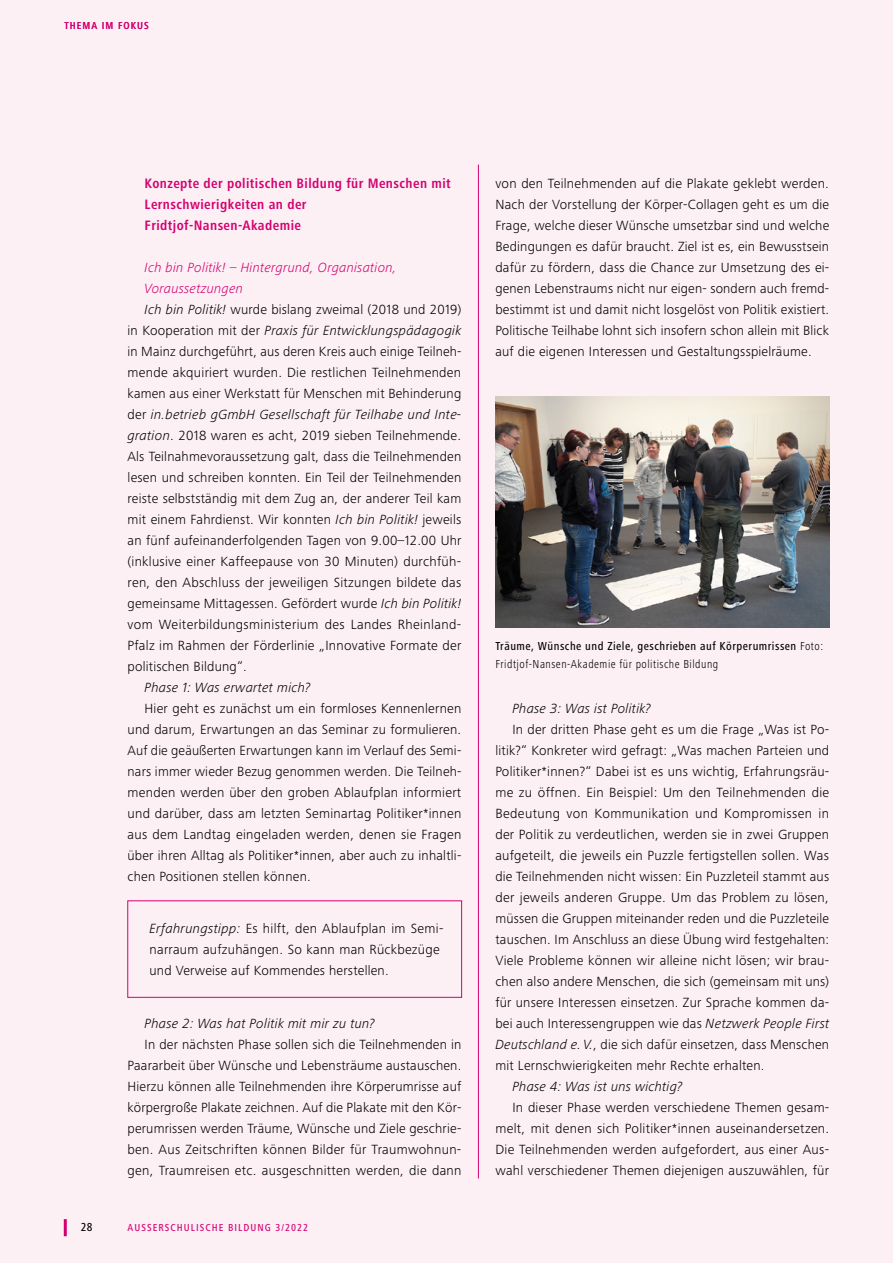
<style>
.page{position:relative;width:893px;height:1263px;background:#fcf0f5}
.page>*{position:absolute;margin:0;border:0;box-sizing:border-box;transform-origin:0 0}
.t1{font:700 condensed 14.1px/21px "Frutiger Next LTW1 G";letter-spacing:.03em;color:#d50070}
.t2{font:300 13.8px/21px "Frutiger Next LTW1 G";letter-spacing:.015em;color:#000;text-align:justify}
.t3{font:italic 300 13.8px "Frutiger Next LTW1 G";letter-spacing:.015em;color:#000}
.t4{font:italic 300 13.8px "Frutiger Next LTW1 G";letter-spacing:.015em;color:#d50070}
.t5{font:500 condensed 12px/18.3px "Frutiger Next LTW1 G";letter-spacing:.04em;color:#000}
.t6{font:500 condensed 10.5px "Frutiger Next LTW1 G";letter-spacing:.1em;color:#d50070}
.s1{font-style:italic}
.s2{font-style:normal}
.s3{font-weight:300}
</style>
<div class="page">
<hr style="left:64px;top:1219px;width:3px;height:17px;background:#d50070">
<img style="left:495px;top:397px;width:334px;height:231px">
<hr style="left:478px;top:165px;width:1px;height:1013px;background:#d50070">
<p class="t6" style="left:64px;top:19px;width:14px">Thema</p>
<p class="t6" style="left:102px;top:19px;width:29px">im Fokus</p>
<p class="t1" style="left:145px;top:172px;width:308px">Konzepte der politischen Bildung für Menschen mit<br>Lernschwierigkeiten an der<br>Fridtjof-Nansen-Akademie</p>
<p class="t4" style="left:145px;top:259px;width:253px">Ich bin Politik! – Hintergrund, Organisation,</p>
<p class="t4" style="left:145px;top:280px;width:100px">Voraussetzungen</p>
<p class="t2" style="left:145px;top:298px;width:318px"><span class="s1">Ich bin Politik!</span> wurde bislang zweimal (2018 und 2019)</p>
<p class="t3" style="left:128px;top:322px;width:335px"><span class="s2">in Kooperation mit der</span> Praxis für Entwicklungspädagogik</p>
<p class="t2" style="left:128px;top:340px;width:335px">in Mainz durchgeführt, aus deren Kreis auch einige Teilneh-</p>
<p class="t2" style="left:128px;top:361px;width:335px">mende akquiriert wurden. Die restlichen Teilnehmenden</p>
<p class="t2" style="left:128px;top:382px;width:335px">kamen aus einer Werkstatt für Menschen mit Behinderung</p>
<p class="t3" style="left:128px;top:406px;width:335px"><span class="s2">der</span> in.betrieb gGmbH Gesellschaft für Teilhabe und Inte-</p>
<p class="t2" style="left:128px;top:424px;width:335px"><span class="s1">gration</span>. 2018 waren es acht, 2019 sieben Teilnehmende.</p>
<p class="t2" style="left:128px;top:445px;width:335px">Als Teilnahmevoraussetzung galt, dass die Teilnehmenden</p>
<p class="t2" style="left:128px;top:466px;width:335px">lesen und schreiben konnten. Ein Teil der Teilnehmenden</p>
<p class="t2" style="left:128px;top:487px;width:335px">reiste selbstständig mit dem Zug an, der anderer Teil kam</p>
<p class="t2" style="left:128px;top:508px;width:335px">mit einem Fahrdienst. Wir konnten <span class="s1">Ich bin Politik!</span> jeweils</p>
<p class="t2" style="left:128px;top:529px;width:335px">an fünf aufeinanderfolgenden Tagen von 9.00–12.00 Uhr</p>
<p class="t2" style="left:128px;top:550px;width:335px">(inklusive einer Kaffeepause von 30 Minuten) durchfüh-</p>
<p class="t2" style="left:128px;top:571px;width:335px">ren, den Abschluss der jeweiligen Sitzungen bildete das</p>
<p class="t2" style="left:128px;top:592px;width:335px">gemeinsame Mittagessen. Gefördert wurde <span class="s1">Ich bin Politik!</span></p>
<p class="t2" style="left:128px;top:613px;width:335px">vom Weiterbildungsministerium des Landes Rheinland-</p>
<p class="t2" style="left:128px;top:634px;width:335px">Pfalz im Rahmen der Förderlinie „Innovative Formate der</p>
<p class="t2" style="left:128px;top:655px;width:121px">politischen Bildung“.</p>
<p class="t3" style="left:145px;top:679px;width:168px">Phase 1: Was erwartet mich?</p>
<p class="t2" style="left:128px;top:697px;width:335px;text-indent:17px">Hier geht es zunächst um ein formloses Kennenlernen und darum, Erwartungen an das Seminar zu formulieren.<br>Auf die geäußerten Erwartungen kann im Verlauf des Semi&shy;nars immer wieder Bezug genommen werden. Die Teilneh&shy;menden werden über den groben Ablaufplan informiert und darüber, dass am letzten Seminartag Politiker*innen aus dem Landtag eingeladen werden, denen sie Fragen über ihren Alltag als Politiker*innen, aber auch zu inhaltli&shy;chen Positionen stellen können.</p>
<p class="t2" style="left:149px;top:918px;width:296px;text-align:left"><span class="s1">Erfahrungstipp:</span> Es hilft, den Ablaufplan im Semi&shy;narraum aufzuhängen. So kann man Rückbezüge und Verweise auf Kommendes herstellen.</p>
<p class="t3" style="left:145px;top:1015px;width:232px">Phase 2: Was hat Politik mit mir zu tun?</p>
<p class="t2" style="left:128px;top:1033px;width:336px;text-indent:17px">In der nächsten Phase sollen sich die Teilnehmenden in Paararbeit über Wünsche und Lebensträume austauschen.<br>Hierzu können alle Teilnehmenden ihre Körperumrisse auf körpergroße Plakate zeichnen. Auf die Plakate mit den Kör&shy;perumrissen werden Träume, Wünsche und Ziele geschrie&shy;ben. Aus Zeitschriften können Bilder für Traumwohnun&shy;gen, Traumreisen etc. ausgeschnitten werden, die dann</p>
<p class="t5" style="left:81px;top:1218px;width:13px">28</p>
<p class="t6" style="left:128px;top:1222px;width:182px">AUSSERSCHULISCHE BILDUNG 3/2022</p>
<p class="t2" style="left:495px;top:172px;width:335px">von den Teilnehmenden auf die Plakate geklebt werden.<br>Nach der Vorstellung der Körper-Collagen geht es um die Frage, welche dieser Wünsche umsetzbar sind und welche Bedingungen es dafür braucht. Ziel ist es, ein Bewusstsein dafür zu fördern, dass die Chance zur Umsetzung des ei&shy;genen Lebenstraums nicht nur eigen- sondern auch fremd&shy;bestimmt ist und damit nicht losgelöst von Politik existiert.<br>Politische Teilhabe lohnt sich insofern schon allein mit Blick auf die eigenen Interessen und Gestaltungsspielräume.</p>
<p class="t5" style="left:495px;top:636px;width:329px">Träume, Wünsche und Ziele, geschrieben auf Körperumrissen <span class="s3">Foto:<br>Fridtjof-Nansen-Akademie für politische Bildung</span></p>
<p class="t3" style="left:512px;top:700px;width:140px">Phase 3: Was ist Politik?</p>
<p class="t2" style="left:495px;top:718px;width:335px;text-indent:17px">In der dritten Phase geht es um die Frage „Was ist Po&shy;litik?“ Konkreter wird gefragt: „Was machen Parteien und Politiker*innen?“ Dabei ist es uns wichtig, Erfahrungsräu&shy;me zu öffnen. Ein Beispiel: Um den Teilnehmenden die Bedeutung von Kommunikation und Kompromissen in der Politik zu verdeutlichen, werden sie in zwei Gruppen aufgeteilt, die jeweils ein Puzzle fertigstellen sollen. Was die Teilnehmenden nicht wissen: Ein Puzzleteil stammt aus der jeweils anderen Gruppe. Um das Problem zu lösen, müssen die Gruppen miteinander reden und die Puzzleteile tauschen. Im Anschluss an diese Übung wird festgehalten:<br>Viele Probleme können wir alleine nicht lösen; wir brau&shy;chen also andere Menschen, die sich (gemeinsam mit uns) für unsere Interessen einsetzen. Zur Sprache kommen da&shy;bei auch Interessengruppen wie das <span class="s1">Netzwerk People First Deutschland e. V.</span>, die sich dafür einsetzen, dass Menschen mit Lernschwierigkeiten mehr Rechte erhalten.</p>
<p class="t3" style="left:512px;top:1078px;width:172px">Phase 4: Was ist uns wichtig?</p>
<p class="t2" style="left:495px;top:1096px;width:335px;text-indent:17px">In dieser Phase werden verschiedene Themen gesam&shy;melt, mit denen sich Politiker*innen auseinandersetzen.<br>Die Teilnehmenden werden aufgefordert, aus einer Aus&shy;wahl verschiedener Themen diejenigen auszuwählen, für</p>
</div>
